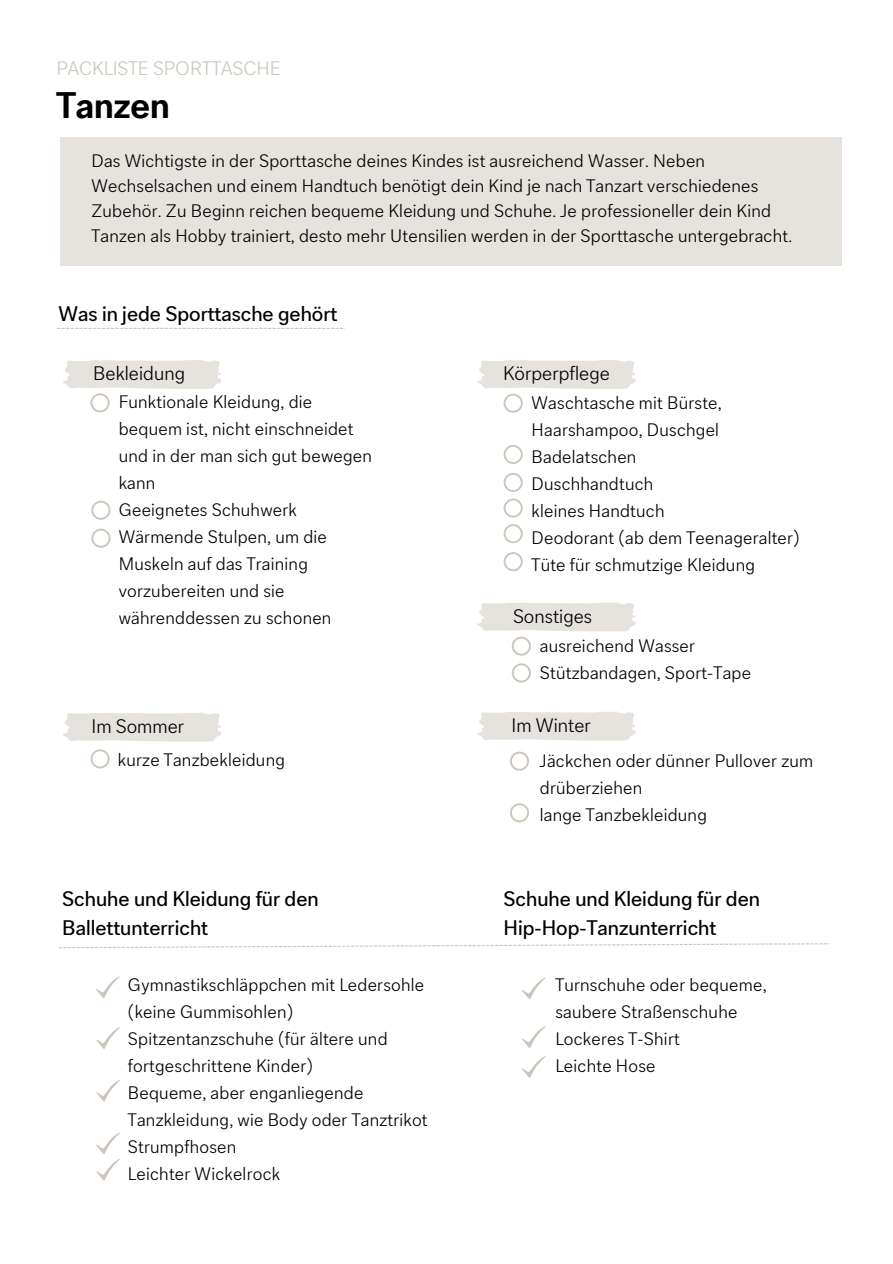
<style>
.page{position:relative;width:893px;height:1264px;background:#fff}
.page>*{position:absolute;margin:0;border:0;box-sizing:border-box;transform-origin:0 0}
.t1{font:700 36px "CA Sans Pro";color:#000}
.t2{font:21px/29.2px "CA Sans Pro";color:#000}
.t3{font:300 19.5px "CA Sans Pro";letter-spacing:.005em;color:#000}
.t4{font:300 19.5px "CA Sans Pro";color:#cdc6bc}
.t5{font:300 18px/27px "CA Sans Pro";letter-spacing:.015em;color:#000}
</style>
<div class="page">
<div style="left:60px;top:137px;width:781px;height:128px;background:#e6e2dd"></div>
<svg style="left:477px;top:711px;width:158px;height:29px;background:#e8e4e0"></svg>
<svg style="left:63px;top:712px;width:158px;height:29px;background:#e8e4e0"></svg>
<svg style="left:477px;top:360px;width:158px;height:53px"></svg>
<svg style="left:503px;top:445px;width:19px;height:19px"></svg>
<svg style="left:503px;top:552px;width:19px;height:19px"></svg>
<svg style="left:90px;top:749px;width:20px;height:19px"></svg>
<svg style="left:477px;top:602px;width:158px;height:53px"></svg>
<svg style="left:510px;top:751px;width:19px;height:19px"></svg>
<svg style="left:63px;top:360px;width:158px;height:52px"></svg>
<svg style="left:57px;top:328px;width:288px;height:1px"></svg>
<svg style="left:522px;top:1056px;width:24px;height:22px"></svg>
<svg style="left:522px;top:977px;width:24px;height:22px"></svg>
<svg style="left:59px;top:943px;width:770px;height:5px"></svg>
<svg style="left:510px;top:803px;width:19px;height:19px"></svg>
<svg style="left:511px;top:663px;width:20px;height:19px"></svg>
<svg style="left:96px;top:976px;width:24px;height:22px"></svg>
<svg style="left:96px;top:1027px;width:24px;height:22px"></svg>
<svg style="left:96px;top:1080px;width:24px;height:22px"></svg>
<svg style="left:522px;top:1026px;width:24px;height:22px"></svg>
<svg style="left:503px;top:473px;width:19px;height:19px"></svg>
<svg style="left:503px;top:524px;width:19px;height:19px"></svg>
<svg style="left:503px;top:498px;width:19px;height:19px"></svg>
<svg style="left:96px;top:1132px;width:24px;height:48px"></svg>
<svg style="left:91px;top:528px;width:19px;height:19px"></svg>
<svg style="left:91px;top:500px;width:19px;height:20px"></svg>
<p class="t4" style="left:56px;top:56px;width:226px">PACKLISTE SPORTTASCHE</p>
<p class="t1" style="left:56px;top:82px;width:115px">Tanzen</p>
<p class="t5" style="left:91px;top:148px;width:702px;line-height:24.8px">Das Wichtigste in der Sporttasche deines Kindes ist ausreichend Wasser. Neben Wechselsachen und einem Handtuch benötigt dein Kind je nach Tanzart verschiedenes Zubehör. Zu Beginn reichen bequeme Kleidung und Schuhe. Je professioneller dein Kind Tanzen als Hobby trainiert, desto mehr Utensilien werden in der Sporttasche untergebracht.</p>
<p class="t2" style="left:59px;top:299px;width:280px">Was in jede Sporttasche gehört</p>
<p class="t3" style="left:93px;top:361px;width:93px">Bekleidung</p>
<p class="t5" style="left:119px;top:388px;width:255px">Funktionale Kleidung, die bequem ist, nicht einschneidet und in der man sich gut bewegen kann</p>
<p class="t5" style="left:119px;top:496px;width:180px">Geeignetes Schuhwerk</p>
<p class="t5" style="left:119px;top:523px;width:214px">Wärmende Stulpen, um die<br>Muskeln auf das Training vorzubereiten und sie währenddessen zu schonen</p>
<p class="t3" style="left:503px;top:361px;width:108px">Körperpflege</p>
<p class="t5" style="left:531px;top:388px;width:191px">Waschtasche mit Bürste,<br>Haarshampoo, Duschgel</p>
<p class="t5" style="left:531px;top:442px;width:106px">Badelatschen</p>
<p class="t5" style="left:531px;top:469px;width:123px">Duschhandtuch</p>
<p class="t5" style="left:531px;top:496px;width:134px">kleines Handtuch</p>
<p class="t5" style="left:531px;top:523px;width:269px">Deodorant (ab dem Teenageralter)</p>
<p class="t5" style="left:531px;top:550px;width:225px">Tüte für schmutzige Kleidung</p>
<p class="t3" style="left:513px;top:603px;width:81px">Sonstiges</p>
<p class="t5" style="left:540px;top:631px;width:157px">ausreichend Wasser</p>
<p class="t5" style="left:540px;top:658px;width:213px">Stützbandagen, Sport-Tape</p>
<p class="t3" style="left:91px;top:713px;width:94px">Im Sommer</p>
<p class="t3" style="left:511px;top:712px;width:81px">Im Winter</p>
<p class="t5" style="left:118px;top:745px;width:168px">kurze Tanzbekleidung</p>
<p class="t5" style="left:540px;top:747px;width:275px">Jäckchen oder dünner Pullover zum drüberziehen</p>
<p class="t5" style="left:540px;top:801px;width:168px">lange Tanzbekleidung</p>
<p class="t2" style="left:62px;top:883px;width:258px">Schuhe und Kleidung für den<br>Ballettunterricht</p>
<p class="t5" style="left:128px;top:971px;width:298px">Gymnastikschläppchen mit Ledersohle (keine Gummisohlen)</p>
<p class="t5" style="left:128px;top:1025px;width:261px">Spitzentanzschuhe (für ältere und fortgeschrittene Kinder)</p>
<p class="t5" style="left:128px;top:1078px;width:301px">Bequeme, aber enganliegende<br>Tanzkleidung, wie Body oder Tanztrikot</p>
<p class="t5" style="left:128px;top:1132px;width:110px">Strumpfhosen</p>
<p class="t5" style="left:128px;top:1159px;width:153px">Leichter Wickelrock</p>
<p class="t2" style="left:503px;top:883px;width:258px">Schuhe und Kleidung für den<br>Hip-Hop-Tanzunterricht</p>
<p class="t5" style="left:555px;top:971px;width:213px">Turnschuhe oder bequeme, saubere Straßenschuhe</p>
<p class="t5" style="left:555px;top:1025px;width:126px">Lockeres T-Shirt</p>
<p class="t5" style="left:555px;top:1051px;width:102px">Leichte Hose</p>
</div>
